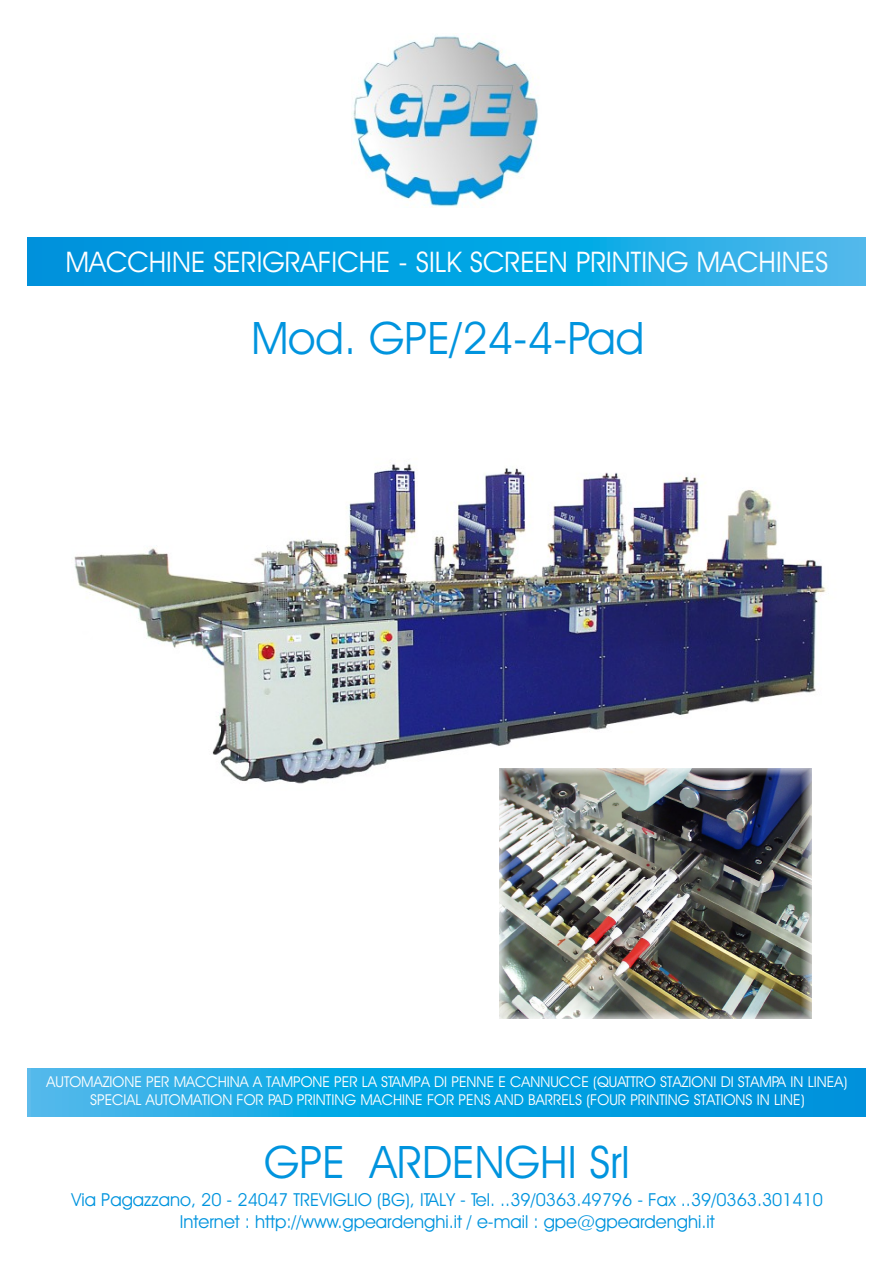
<style>
.page{position:relative;width:894px;height:1263px;background:#fff}
.page>*{position:absolute;margin:0;border:0;box-sizing:border-box;transform-origin:0 0}
.t1{font:45px "Avant Garde Bk BT";color:#0094de}
.t2{font:28.5px "Avant Garde Bk BT";color:#fff}
.t3{font:18px/21.6px "Avant Garde Bk BT";color:#0094de;text-align:center}
.t4{font:15px/18px "Avant Garde Bk BT";color:#fff;text-align:center}
</style>
<div class="page">
<img style="left:74px;top:463px;width:752px;height:363px">
<img style="left:27px;top:238px;width:839px;height:47px">
<img style="left:352px;top:35px;width:186px;height:172px">
<img style="left:500px;top:769px;width:311px;height:249px">
<img style="left:27px;top:1069px;width:839px;height:47px">
<h2 class="t2" style="left:65px;top:250px;width:764px">MACCHINE SERIGRAFICHE - SILK SCREEN PRINTING MACHINES</h2>
<h1 class="t1" style="left:251px;top:320px;width:395px">Mod. GPE/24-4-Pad</h1>
<p class="t4" style="left:47px;top:1074px;width:802px">AUTOMAZIONE PER MACCHINA A TAMPONE PER LA STAMPA DI PENNE E CANNUCCE (QUATTRO STAZIONI DI STAMPA IN LINEA)<br>SPECIAL AUTOMATION FOR PAD PRINTING MACHINE FOR PENS AND BARRELS (FOUR PRINTING STATIONS IN LINE)</p>
<h1 class="t1" style="left:264px;top:1144px;width:367px">GPE ARDENGHI Srl</h1>
<p class="t3" style="left:72px;top:1191px;width:753px">Via Pagazzano, 20 - 24047 TREVIGLIO (BG), ITALY - Tel. ..39/0363.49796 - Fax ..39/0363.301410<br>Internet : http://www.gpeardenghi.it / e-mail : gpe@gpeardenghi.it</p>
</div>
